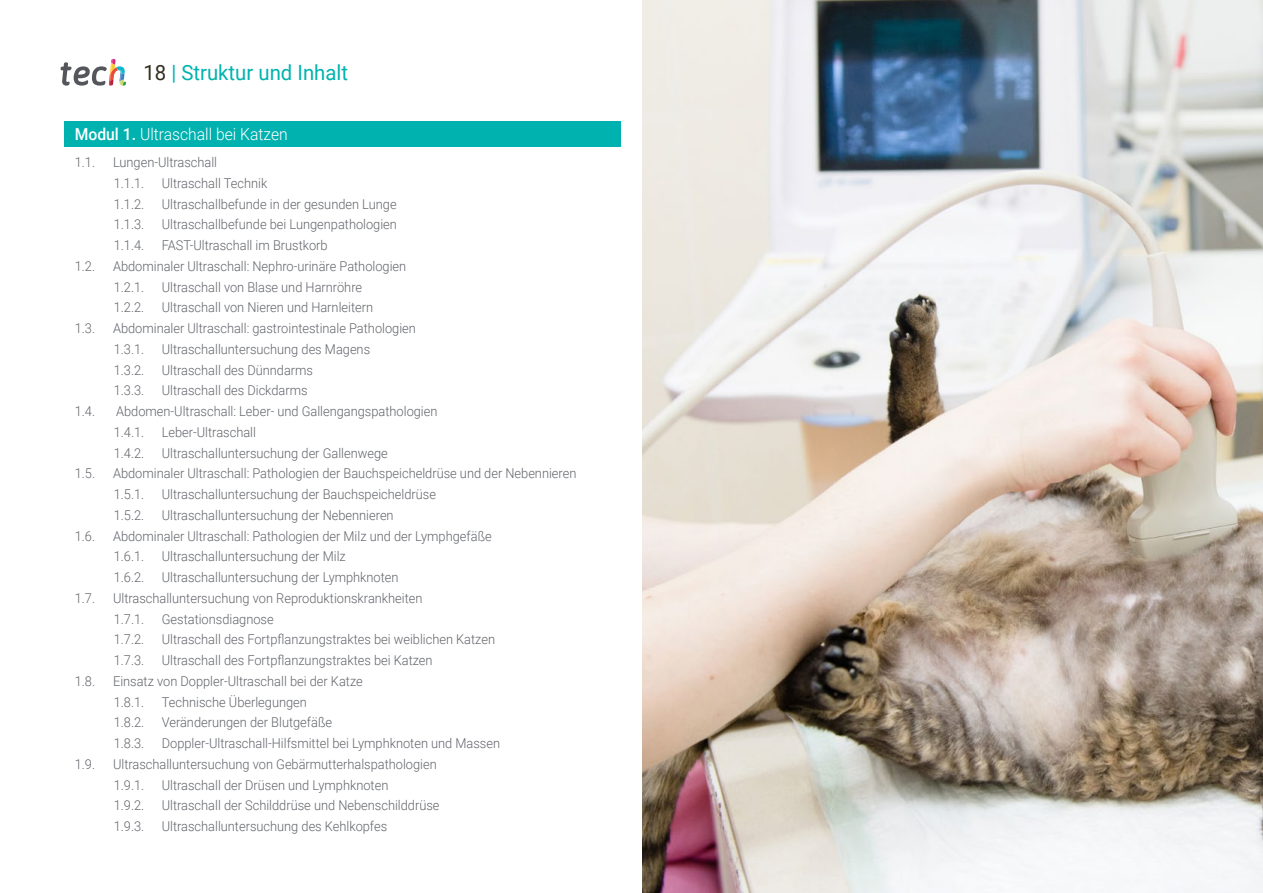
<style>
.page{position:relative;width:1263px;height:893px;background:#fff}
.page>*{position:absolute;margin:0;border:0;box-sizing:border-box;transform-origin:0 0}
.t1{font:21px "Roboto";color:#00b2af}
.t2{font:300 16.5px "Roboto";color:#fff;scale:.95 1}
.t3{font:300 13.5px/20.7px "Roboto";color:#61646a;scale:.95 1}
.s1{color:#312e20}
.s2{font-weight:500}
</style>
<div class="page">
<div style="left:64px;top:121px;width:557px;height:25px;background:#00b2af"></div>
<svg style="left:61px;top:59px;width:65px;height:27px"></svg>
<img style="left:642px;top:0;width:621px;height:893px">
<h1 class="t1" style="left:144px;top:57px;width:206px"><span class="s1">18</span> | Struktur und Inhalt</h1>
<p class="t2" style="left:75px;top:123px;width:226px"><span class="s2">Modul 1.</span> Ultraschall bei Katzen</p>
<p class="t3" style="left:75px;top:151px;width:23px">1.1.</p>
<p class="t3" style="left:113px;top:151px;width:111px">Lungen-Ultraschall<br>1.1.1.</p>
<p class="t3" style="left:162px;top:172px;width:113px">Ultraschall Technik</p>
<p class="t3" style="left:114px;top:193px;width:34px">1.1.2.</p>
<p class="t3" style="left:162px;top:193px;width:249px">Ultraschallbefunde in der gesunden Lunge</p>
<p class="t3" style="left:114px;top:214px;width:34px">1.1.3.</p>
<p class="t3" style="left:162px;top:214px;width:249px">Ultraschallbefunde bei Lungenpathologien</p>
<p class="t3" style="left:114px;top:234px;width:34px">1.1.4.</p>
<p class="t3" style="left:162px;top:234px;width:176px">FAST-Ultraschall im Brustkorb</p>
<p class="t3" style="left:75px;top:255px;width:23px">1.2.</p>
<p class="t3" style="left:113px;top:255px;width:310px">Abdominaler Ultraschall: Nephro-urinäre Pathologien<br>1.2.1.</p>
<p class="t3" style="left:162px;top:276px;width:212px">Ultraschall von Blase und Harnröhre</p>
<p class="t3" style="left:114px;top:297px;width:34px">1.2.2.</p>
<p class="t3" style="left:162px;top:297px;width:224px">Ultraschall von Nieren und Harnleitern</p>
<p class="t3" style="left:75px;top:317px;width:23px">1.3.</p>
<p class="t3" style="left:113px;top:317px;width:320px">Abdominaler Ultraschall: gastrointestinale Pathologien<br>1.3.1.</p>
<p class="t3" style="left:162px;top:338px;width:221px">Ultraschalluntersuchung des Magens</p>
<p class="t3" style="left:114px;top:359px;width:34px">1.3.2.</p>
<p class="t3" style="left:162px;top:359px;width:161px">Ultraschall des Dünndarms</p>
<p class="t3" style="left:114px;top:380px;width:34px">1.3.3.</p>
<p class="t3" style="left:162px;top:380px;width:155px">Ultraschall des Dickdarms</p>
<p class="t3" style="left:75px;top:400px;width:23px">1.4.</p>
<p class="t3" style="left:114px;top:400px;width:342px">Abdomen-Ultraschall: Leber- und Gallengangspathologien<br>1.4.1.</p>
<p class="t3" style="left:162px;top:421px;width:101px">Leber-Ultraschall</p>
<p class="t3" style="left:114px;top:442px;width:34px">1.4.2.</p>
<p class="t3" style="left:162px;top:442px;width:239px">Ultraschalluntersuchung der Gallenwege</p>
<p class="t3" style="left:75px;top:463px;width:23px">1.5.</p>
<p class="t3" style="left:113px;top:463px;width:489px">Abdominaler Ultraschall: Pathologien der Bauchspeicheldrüse und der Nebennieren<br>1.5.1.</p>
<p class="t3" style="left:162px;top:483px;width:290px">Ultraschalluntersuchung der Bauchspeicheldrüse</p>
<p class="t3" style="left:114px;top:504px;width:34px">1.5.2.</p>
<p class="t3" style="left:162px;top:504px;width:246px">Ultraschalluntersuchung der Nebennieren</p>
<p class="t3" style="left:75px;top:525px;width:23px">1.6.</p>
<p class="t3" style="left:113px;top:525px;width:400px">Abdominaler Ultraschall: Pathologien der Milz und der Lymphgefäße<br>1.6.1.</p>
<p class="t3" style="left:162px;top:546px;width:195px">Ultraschalluntersuchung der Milz</p>
<p class="t3" style="left:114px;top:566px;width:34px">1.6.2.</p>
<p class="t3" style="left:162px;top:566px;width:251px">Ultraschalluntersuchung der Lymphknoten</p>
<p class="t3" style="left:75px;top:587px;width:23px">1.7.</p>
<p class="t3" style="left:113px;top:587px;width:327px">Ultraschalluntersuchung von Reproduktionskrankheiten<br>1.7.1.</p>
<p class="t3" style="left:162px;top:608px;width:119px">Gestationsdiagnose</p>
<p class="t3" style="left:114px;top:629px;width:34px">1.7.2.</p>
<p class="t3" style="left:162px;top:629px;width:352px">Ultraschall des Fortpflanzungstraktes bei weiblichen Katzen</p>
<p class="t3" style="left:114px;top:649px;width:34px">1.7.3.</p>
<p class="t3" style="left:162px;top:649px;width:287px">Ultraschall des Fortpflanzungstraktes bei Katzen</p>
<p class="t3" style="left:75px;top:670px;width:23px">1.8.</p>
<p class="t3" style="left:113px;top:670px;width:264px">Einsatz von Doppler-Ultraschall bei der Katze<br>1.8.1.</p>
<p class="t3" style="left:162px;top:691px;width:154px">Technische Überlegungen</p>
<p class="t3" style="left:114px;top:712px;width:34px">1.8.2.</p>
<p class="t3" style="left:162px;top:712px;width:181px">Veränderungen der Blutgefäße</p>
<p class="t3" style="left:114px;top:732px;width:34px">1.8.3.</p>
<p class="t3" style="left:162px;top:732px;width:358px">Doppler-Ultraschall-Hilfsmittel bei Lymphknoten und Massen</p>
<p class="t3" style="left:75px;top:753px;width:23px">1.9.</p>
<p class="t3" style="left:113px;top:753px;width:342px">Ultraschalluntersuchung von Gebärmutterhalspathologien<br>1.9.1.</p>
<p class="t3" style="left:162px;top:774px;width:240px">Ultraschall der Drüsen und Lymphknoten</p>
<p class="t3" style="left:114px;top:795px;width:34px">1.9.2.</p>
<p class="t3" style="left:162px;top:795px;width:294px">Ultraschall der Schilddrüse und Nebenschilddrüse</p>
<p class="t3" style="left:114px;top:815px;width:34px">1.9.3.</p>
<p class="t3" style="left:162px;top:815px;width:239px">Ultraschalluntersuchung des Kehlkopfes</p>
</div>
